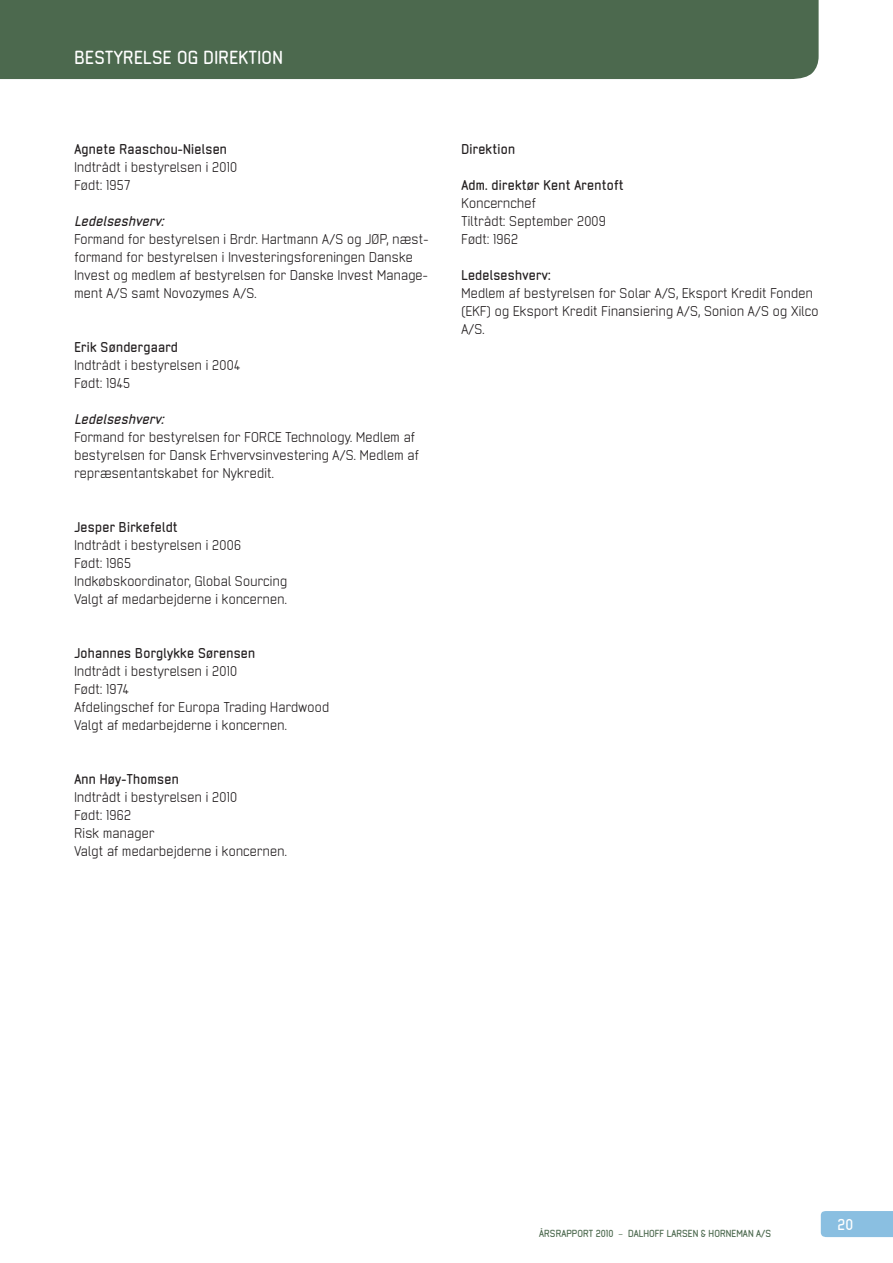
<style>
.page{position:relative;width:893px;height:1263px;background:#fff}
.page>*{position:absolute;margin:0;border:0;box-sizing:border-box;transform-origin:0 0}
.t1{font:700 18px "Neutraliser Sans";letter-spacing:.02em;color:#fff}
.t2{font:700 15px "Neutraliser Sans";color:#fff}
.t3{font:13.5px/18px "Neutraliser Sans";letter-spacing:.02em;color:#231f20}
.t4{font:700 13.5px "Neutraliser Sans";letter-spacing:.02em;color:#231f20}
.t5{font:italic 700 13.5px "Neutraliser Sans";letter-spacing:.02em;color:#231f20}
.t6{font:700 9.75px "Neutraliser Sans";letter-spacing:.005em;color:#4c694e}
.s1{font-weight:400}
</style>
<div class="page">
<div style="left:0;top:0;width:818px;height:79px;background:#4c694e"></div>
<div style="left:821px;top:1211px;width:72px;height:26px;background:#8abfe1"></div>
<h1 class="t1" style="left:74px;top:51px;width:210px">BESTYRELSE OG DIREKTION</h1>
<p class="t4" style="left:74px;top:144px;width:154px">Agnete Raaschou-Nielsen</p>
<p class="t3" style="left:74px;top:159px;width:164px">Indtrådt i bestyrelsen i 2010<br>Født: 1957</p>
<p class="t5" style="left:74px;top:216px;width:91px">Ledelseshverv:</p>
<p class="t3" style="left:74px;top:231px;width:356px">Formand for bestyrelsen i Brdr. Hartmann A/S og JØP, næst&shy;formand for bestyrelsen i Investeringsforeningen Danske Invest og medlem af bestyrelsen for Danske Invest Manage&shy;ment A/S samt Novozymes A/S.</p>
<p class="t4" style="left:74px;top:342px;width:105px">Erik Søndergaard</p>
<p class="t3" style="left:74px;top:357px;width:167px">Indtrådt i bestyrelsen i 2004<br>Født: 1945</p>
<p class="t5" style="left:74px;top:414px;width:91px">Ledelseshverv:</p>
<p class="t3" style="left:74px;top:429px;width:346px">Formand for bestyrelsen for FORCE Technology. Medlem af bestyrelsen for Dansk Erhvervsinvestering A/S. Medlem af repræsentantskabet for Nykredit.</p>
<p class="t4" style="left:74px;top:522px;width:105px">Jesper Birkefeldt</p>
<p class="t3" style="left:74px;top:537px;width:214px">Indtrådt i bestyrelsen i 2006<br>Født: 1965<br>Indkøbskoordinator, Global Sourcing<br>Valgt af medarbejderne i koncernen.</p>
<p class="t4" style="left:74px;top:648px;width:182px">Johannes Borglykke Sørensen</p>
<p class="t3" style="left:74px;top:663px;width:256px">Indtrådt i bestyrelsen i 2010<br>Født: 1974<br>Afdelingschef for Europa Trading Hardwood<br>Valgt af medarbejderne i koncernen.</p>
<p class="t4" style="left:74px;top:774px;width:106px">Ann Høy-Thomsen</p>
<p class="t3" style="left:74px;top:789px;width:214px">Indtrådt i bestyrelsen i 2010<br>Født: 1962<br>Risk manager<br>Valgt af medarbejderne i koncernen.</p>
<p class="t4" style="left:461px;top:144px;width:55px">Direktion</p>
<p class="t4" style="left:461px;top:180px;width:164px">Adm. direktør Kent Arentoft</p>
<p class="t3" style="left:461px;top:195px;width:146px">Koncernchef<br>Tiltrådt: September 2009<br>Født: 1962</p>
<p class="t4" style="left:461px;top:270px;width:91px">Ledelseshverv:</p>
<p class="t3" style="left:461px;top:285px;width:359px">Medlem af bestyrelsen for Solar A/S, Eksport Kredit Fonden (EKF) og Eksport Kredit Finansiering A/S, Sonion A/S og Xilco<br>A/S.</p>
<p class="t6" style="left:539px;top:1230px;width:233px">ÅRSRAPPORT 2010 <span class="s1">–</span> DALHOFF LARSEN &amp; HORNEMAN A/S</p>
<p class="t2" style="left:837px;top:1219px;width:17px">20</p>
</div>
